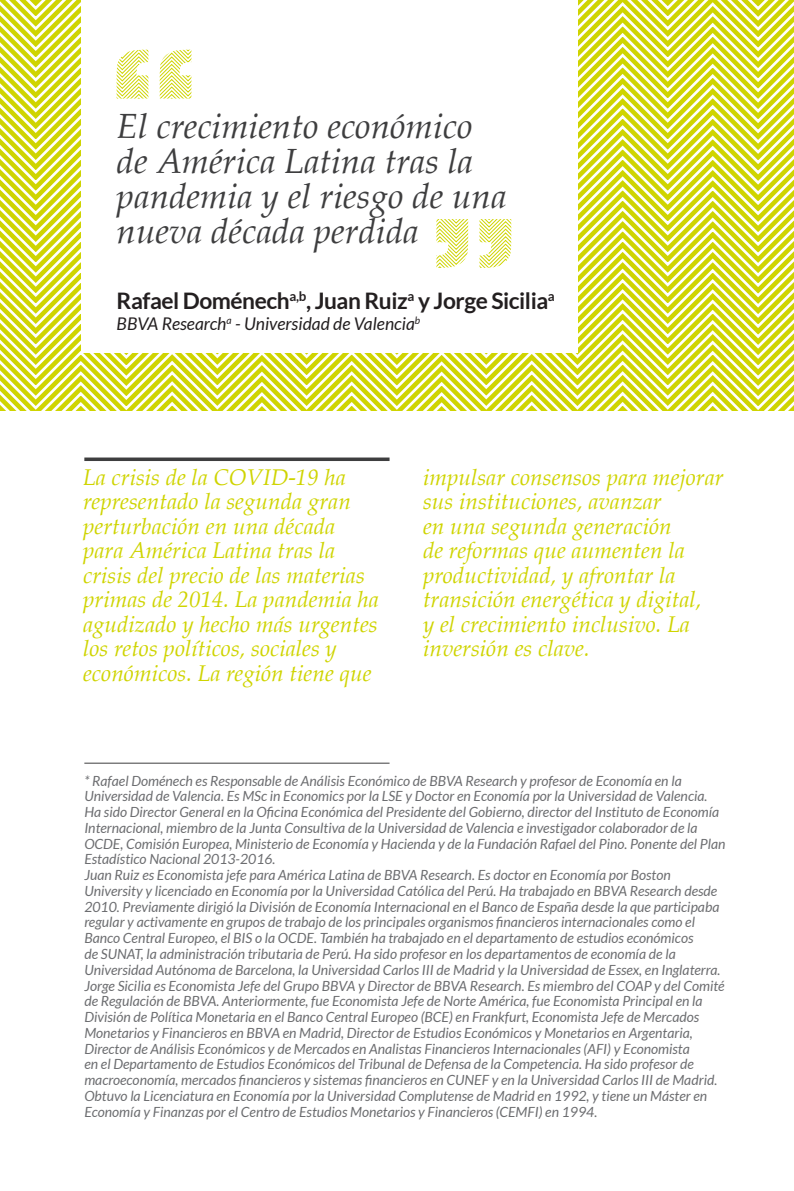
<style>
.page{position:relative;width:794px;height:1191px;background:#fff}
.page>*{position:absolute;margin:0;border:0;box-sizing:border-box;transform-origin:0 0}
.t1{font:italic 35px/35px "Palatino";color:#3e3e3f}
.t2{font:italic 22.75px/24.5px "Palatino";color:#cfd400}
.t3{font:700 22.75px "Lato";letter-spacing:-.02em;color:#231f20}
.t4{font:italic 17.5px "Lato";color:#231f20}
.t5{font:italic 14px/15.8px "Lato";color:#6c6d70}
</style>
<div class="page">
<svg style="left:0;top:0;width:794px;height:410px"></svg>
<div style="left:81px;top:0;width:496px;height:353px;background:#fff"></div>
<svg style="left:117px;top:50px;width:74px;height:49px"></svg>
<svg style="left:436px;top:219px;width:75px;height:49px"></svg>
<svg style="left:84px;top:457px;width:305px;height:4px"></svg>
<hr style="left:84px;top:762px;width:305px;height:1px;background:#3e3e3f">
<p class="t1" style="left:117px;top:108px;width:391px">El crecimiento económico de América Latina tras la pandemia y el riesgo de una nueva década perdida</p>
<p class="t3" style="left:117px;top:287px;width:440px">Rafael Doménech<sup>a,b</sup>, Juan Ruiz<sup>a</sup> y Jorge Sicilia<sup>a</sup></p>
<p class="t4" style="left:117px;top:313px;width:305px">BBVA Research<sup>a</sup> - Universidad de Valencia<sup>b</sup></p>
<p class="t2" style="left:83px;top:464px;width:297px">La crisis de la COVID-19 ha representado la segunda gran perturbación en una década para América Latina tras la crisis del precio de las materias primas de 2014. La pandemia ha agudizado y hecho más urgentes los retos políticos, sociales y económicos. La región tiene que</p>
<p class="t2" style="left:423px;top:464px;width:302px">impulsar consensos para mejorar sus instituciones, avanzar<br>en una segunda generación<br>de reformas que aumenten la productividad, y afrontar la transición energética y digital,<br>y el crecimiento inclusivo. La inversión es clave.</p>
<p class="t5" style="left:84px;top:773px;width:643px">* Rafael Doménech es Responsable de Análisis Económico de BBVA Research y profesor de Economía en la Universidad de Valencia. Es MSc in Economics por la LSE y Doctor en Economía por la Universidad de Valencia.<br>Ha sido Director General en la Oficina Económica del Presidente del Gobierno, director del Instituto de Economía Internacional, miembro de la Junta Consultiva de la Universidad de Valencia e investigador colaborador de la OCDE, Comisión Europea, Ministerio de Economía y Hacienda y de la Fundación Rafael del Pino. Ponente del Plan Estadístico Nacional 2013-2016.</p>
<p class="t5" style="left:84px;top:867px;width:637px">Juan Ruiz es Economista jefe para América Latina de BBVA Research. Es doctor en Economía por Boston University y licenciado en Economía por la Universidad Católica del Perú. Ha trabajado en BBVA Research desde 2010. Previamente dirigió la División de Economía Internacional en el Banco de España desde la que participaba regular y activamente en grupos de trabajo de los principales organismos financieros internacionales como el Banco Central Europeo, el BIS o la OCDE. También ha trabajado en el departamento de estudios económicos<br>de SUNAT, la administración tributaria de Perú. Ha sido profesor en los departamentos de economía de la Universidad Autónoma de Barcelona, la Universidad Carlos III de Madrid y la Universidad de Essex, en Inglaterra.</p>
<p class="t5" style="left:84px;top:978px;width:642px">Jorge Sicilia es Economista Jefe del Grupo BBVA y Director de BBVA Research. Es miembro del COAP y del Comité de Regulación de BBVA. Anteriormente, fue Economista Jefe de Norte América, fue Economista Principal en la División de Política Monetaria en el Banco Central Europeo (BCE) en Frankfurt, Economista Jefe de Mercados Monetarios y Financieros en BBVA en Madrid, Director de Estudios Económicos y Monetarios en Argentaria, Director de Análisis Económicos y de Mercados en Analistas Financieros Internacionales (AFI) y Economista<br>en el Departamento de Estudios Económicos del Tribunal de Defensa de la Competencia. Ha sido profesor de macroeconomía, mercados financieros y sistemas financieros en CUNEF y en la Universidad Carlos III de Madrid.</p>
<p class="t5" style="left:84px;top:1088px;width:624px">Obtuvo la Licenciatura en Economía por la Universidad Complutense de Madrid en 1992, y tiene un Máster en<br>Economía y Finanzas por el Centro de Estudios Monetarios y Financieros (CEMFI) en 1994.</p>
</div>
